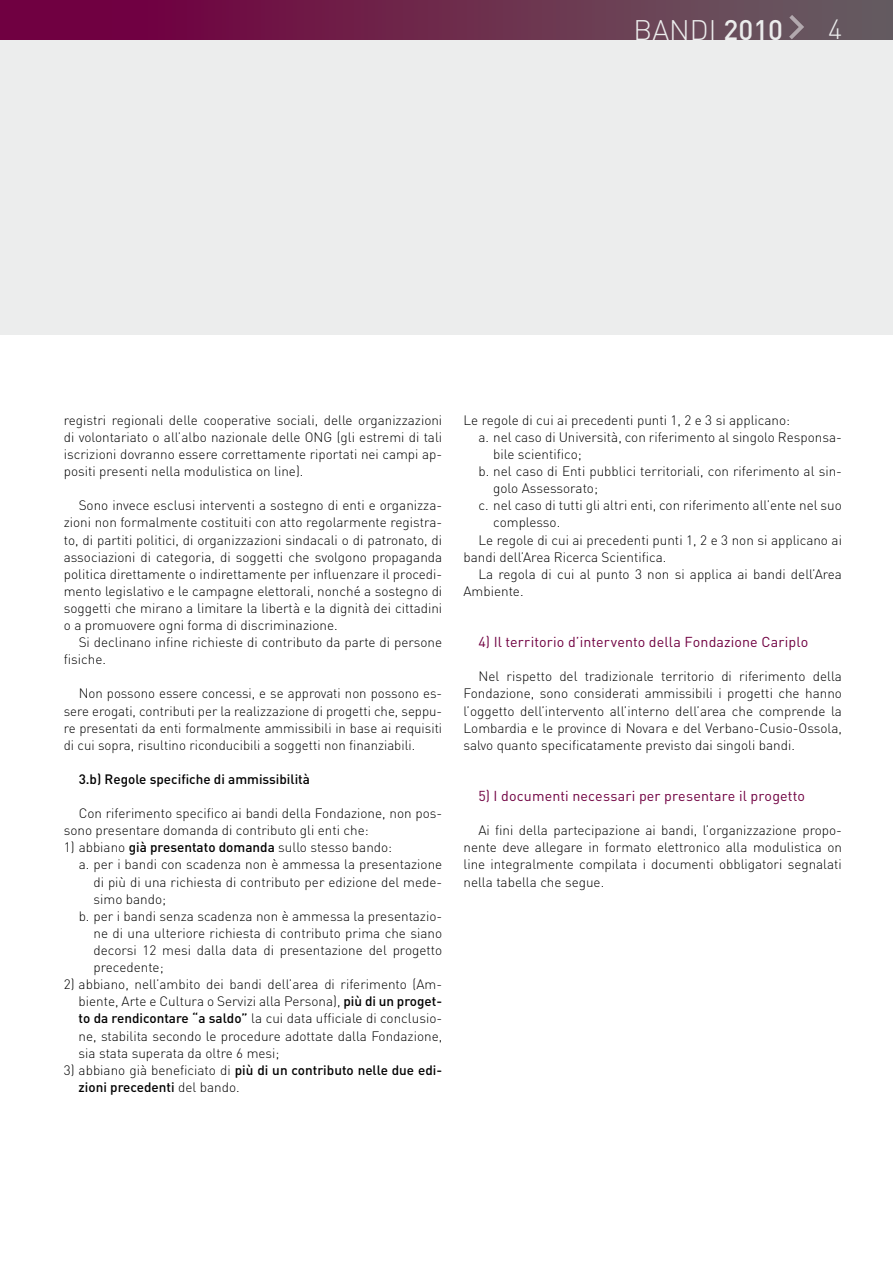
<style>
.page{position:relative;width:893px;height:1263px;background:#fff}
.page>*{position:absolute;margin:0;border:0;box-sizing:border-box;transform-origin:0 0}
.t1{font:300 27.9px "DIN";color:#eceded}
.t2{font:300 27.45px "DIN";color:#eceded}
.t3{font:14.25px "DIN";letter-spacing:.01em;color:#700041}
.t4{font:300 13.5px/17.1px "DIN";color:#000;text-align:justify}
.t5{font:500 13.5px/17.1px "DIN";color:#000}
.s1{font-weight:500}
.s2{font-weight:300}
</style>
<div class="page">
<div style="left:0;top:0;width:893px;height:335px;background:#eceded"></div>
<div style="left:0;top:0;width:893px;height:39px;background:linear-gradient(to right,#72003c,#675f60)"></div>
<svg style="left:789px;top:15px;width:15px;height:24px"></svg>
<hr style="left:892px;top:0;width:1px;height:39px;background:#635a60">
<h1 class="t1" style="left:634px;top:13px;width:151px">BANDI <span class="s1">2010</span></h1>
<h2 class="t2" style="left:828px;top:13px;width:16px">4</h2>
<p class="t4" style="left:64px;top:411px;width:380px">registri regionali delle cooperative sociali, delle organizzazioni di volontariato o all’albo nazionale delle ONG (gli estremi di tali iscrizioni dovranno essere correttamente riportati nei campi ap&shy;positi presenti nella modulistica on line).</p>
<p class="t4" style="left:64px;top:497px;width:380px;text-indent:15px">Sono invece esclusi interventi a sostegno di enti e organizza&shy;zioni non formalmente costituiti con atto regolarmente registra&shy;to, di partiti politici, di organizzazioni sindacali o di patronato, di associazioni di categoria, di soggetti che svolgono propaganda politica direttamente o indirettamente per influenzare il procedi&shy;mento legislativo e le campagne elettorali, nonché a sostegno di soggetti che mirano a limitare la libertà e la dignità dei cittadini o a promuovere ogni forma di discriminazione.</p>
<p class="t4" style="left:64px;top:634px;width:380px;text-indent:15px">Si declinano infine richieste di contributo da parte di persone fisiche.</p>
<p class="t4" style="left:64px;top:685px;width:380px;text-indent:15px">Non possono essere concessi, e se approvati non possono es&shy;sere erogati, contributi per la realizzazione di progetti che, seppu&shy;re presentati da enti formalmente ammissibili in base ai requisiti di cui sopra, risultino riconducibili a soggetti non finanziabili.</p>
<p class="t5" style="left:79px;top:770px;width:233px">3.b) Regole specifiche di ammissibilità</p>
<p class="t4" style="left:64px;top:804px;width:380px;text-indent:15px">Con riferimento specifico ai bandi della Fondazione, non pos&shy;sono presentare domanda di contributo gli enti che:</p>
<p class="t4" style="left:64px;top:839px;width:330px">1) abbiano <span class="s1">già presentato domanda</span> sullo stesso bando:</p>
<p class="t4" style="left:79px;top:856px;width:365px">a. per i bandi con scadenza non è ammessa la presentazione</p>
<p class="t4" style="left:94px;top:873px;width:350px">di più di una richiesta di contributo per edizione del mede-</p>
<p class="t4" style="left:94px;top:890px;width:74px">simo bando;</p>
<p class="t4" style="left:79px;top:907px;width:365px">b. per i bandi senza scadenza non è ammessa la presentazio-</p>
<p class="t4" style="left:94px;top:924px;width:350px">ne di una ulteriore richiesta di contributo prima che siano</p>
<p class="t4" style="left:94px;top:941px;width:350px">decorsi 12 mesi dalla data di presentazione del progetto</p>
<p class="t4" style="left:94px;top:958px;width:72px">precedente;</p>
<p class="t4" style="left:79px;top:976px;width:365px;text-indent:-15px">2) abbiano, nell’ambito dei bandi dell’area di riferimento (Am&shy;biente, Arte e Cultura o Servizi alla Persona), <span class="s1">più di un proget&shy;to da rendicontare “a saldo”</span> la cui data ufficiale di conclusio&shy;ne, stabilita secondo le procedure adottate dalla Fondazione, sia stata superata da oltre 6 mesi;</p>
<p class="t5" style="left:79px;top:1061px;width:365px;text-indent:-15px"><span class="s2">3) abbiano già beneficiato di</span> più di un contributo nelle due edi&shy;zioni precedenti <span class="s2">del bando.</span></p>
<p class="t4" style="left:463px;top:411px;width:328px">Le regole di cui ai precedenti punti 1, 2 e 3 si applicano:</p>
<p class="t4" style="left:478px;top:428px;width:365px">a. nel caso di Università, con riferimento al singolo Responsa-</p>
<p class="t4" style="left:493px;top:445px;width:90px">bile scientifico;</p>
<p class="t4" style="left:478px;top:463px;width:365px">b. nel caso di Enti pubblici territoriali, con riferimento al sin-</p>
<p class="t4" style="left:493px;top:480px;width:106px">golo Assessorato;</p>
<p class="t4" style="left:478px;top:497px;width:365px">c. nel caso di tutti gli altri enti, con riferimento all’ente nel suo</p>
<p class="t4" style="left:493px;top:514px;width:69px">complesso.</p>
<p class="t4" style="left:478px;top:531px;width:365px">Le regole di cui ai precedenti punti 1, 2 e 3 non si applicano ai</p>
<p class="t4" style="left:463px;top:548px;width:204px">bandi dell’Area Ricerca Scientifica.</p>
<p class="t4" style="left:478px;top:565px;width:365px">La regola di cui al punto 3 non si applica ai bandi dell’Area</p>
<p class="t4" style="left:463px;top:582px;width:62px">Ambiente.</p>
<p class="t3" style="left:478px;top:633px;width:331px">4) Il territorio d’intervento della Fondazione Cariplo</p>
<p class="t4" style="left:463px;top:668px;width:380px;text-indent:15px">Nel rispetto del tradizionale territorio di riferimento della Fondazione, sono considerati ammissibili i progetti che hanno l’oggetto dell’intervento all’interno dell’area che comprende la Lombardia e le province di Novara e del Verbano-Cusio-Ossola, salvo quanto specificatamente previsto dai singoli bandi.</p>
<p class="t3" style="left:478px;top:787px;width:328px">5) I documenti necessari per presentare il progetto</p>
<p class="t4" style="left:463px;top:822px;width:380px;text-indent:15px">Ai fini della partecipazione ai bandi, l’organizzazione propo&shy;nente deve allegare in formato elettronico alla modulistica on line integralmente compilata i documenti obbligatori segnalati nella tabella che segue.</p>
</div>
